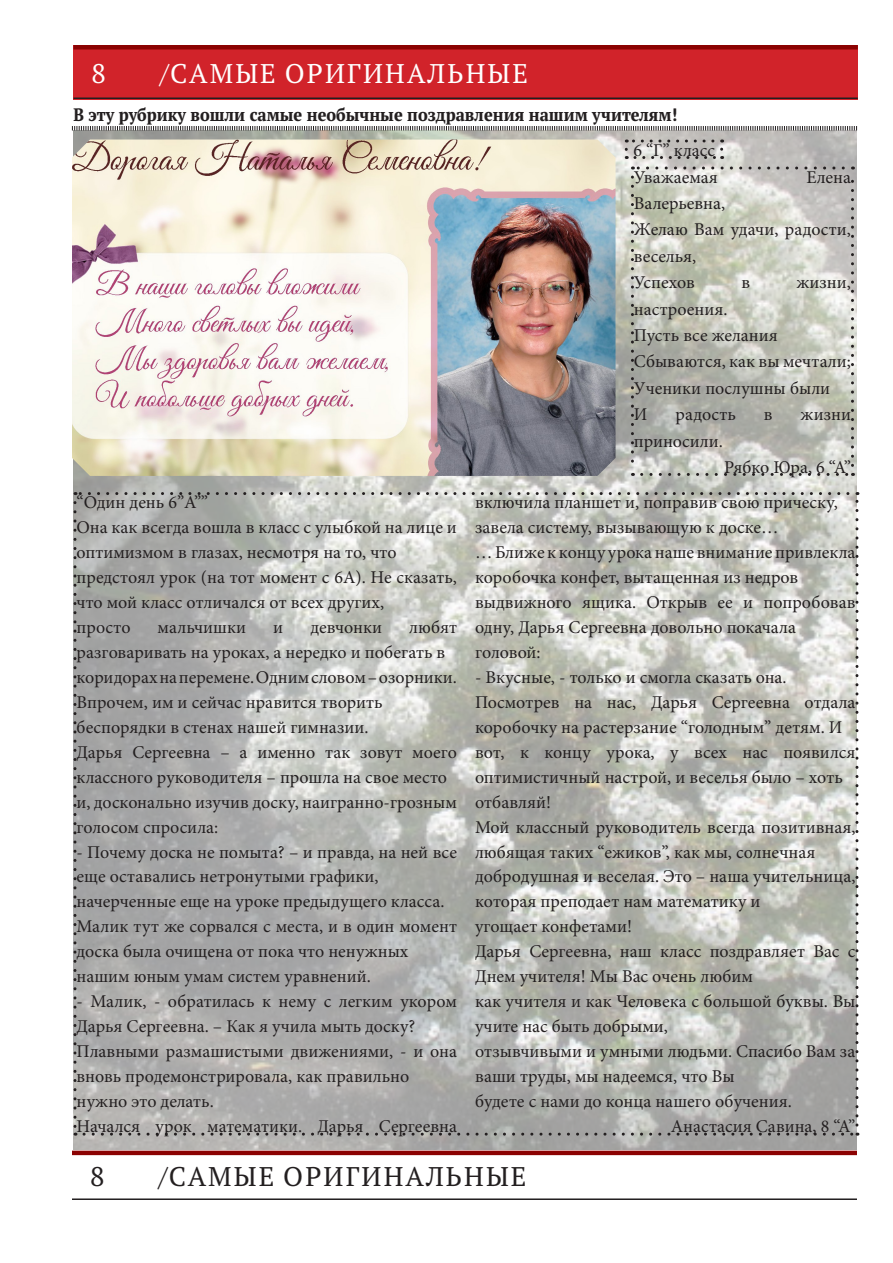
<style>
.page{position:relative;width:893px;height:1263px;background:#fff}
.page>*{position:absolute;margin:0;border:0;box-sizing:border-box;transform-origin:0 0}
.t1{font:27px "PT Serif Pro";letter-spacing:.08em;color:#fff}
.t2{font:27px "PT Serif Pro";letter-spacing:.08em;color:#231f20}
.t3{font:18px/24.9px "Minion Pro";color:#231f20}
.t4{font:700 condensed 18px "PT Serif Pro";color:#231f20}
</style>
<div class="page">
<img style="left:74px;top:131px;width:783px;height:1020px">
<div style="left:74px;top:45px;width:784px;height:54px;background:#d1232a"></div>
<div style="left:74px;top:45px;width:784px;height:5px;background:#8b0202"></div>
<hr style="left:74px;top:98px;width:784px;height:1px;background:#231f20">
<hr style="left:72px;top:1151px;width:785px;height:4px;background:#8b0202">
<hr style="left:72px;top:1198px;width:785px;height:2px;background:#231f20">
<svg style="left:74px;top:503px;width:2px;height:633px"></svg>
<svg style="left:84px;top:1133px;width:774px;height:3px;background:#8b8988"></svg>
<svg style="left:855px;top:492px;width:3px;height:633px"></svg>
<svg style="left:75px;top:492px;width:773px;height:3px;background:#9e9e9b"></svg>
<svg style="left:72px;top:126px;width:785px;height:5px;background:#9a9898"></svg>
<img style="left:72px;top:140px;width:543px;height:336px">
<svg style="left:625px;top:149px;width:3px;height:10px"></svg>
<svg style="left:635px;top:156px;width:88px;height:3px"></svg>
<svg style="left:720px;top:140px;width:3px;height:9px"></svg>
<svg style="left:626px;top:140px;width:87px;height:3px"></svg>
<svg style="left:631px;top:177px;width:3px;height:299px"></svg>
<svg style="left:642px;top:473px;width:211px;height:3px"></svg>
<svg style="left:851px;top:167px;width:3px;height:298px"></svg>
<svg style="left:632px;top:167px;width:211px;height:3px"></svg>
<p class="t1" style="left:92px;top:55px;width:16px">8</p>
<p class="t1" style="left:160px;top:55px;width:370px">/САМЫЕ ОРИГИНАЛЬНЫЕ</p>
<p class="t4" style="left:74px;top:102px;width:605px">В эту рубрику вошли самые необычные поздравления нашим учителям!</p>
<p class="t3" style="left:76px;top:490px;width:133px">“Один день 6”А””</p>
<p class="t3" style="left:76px;top:515px;width:382px">Она как всегда вошла в класс с улыбкой на лице и оптимизмом в глазах, несмотря на то, что</p>
<p class="t3" style="left:76px;top:565px;width:382px">предстоял урок (на тот момент с 6А). Не сказать, что мой класс отличался от всех других,</p>
<p class="t3" style="left:76px;top:615px;width:56px">просто</p>
<p class="t3" style="left:158px;top:615px;width:90px">мальчишки</p>
<p class="t3" style="left:273px;top:615px;width:11px">и</p>
<p class="t3" style="left:310px;top:615px;width:73px">девчонки</p>
<p class="t3" style="left:76px;top:615px;width:382px;text-indent:333px">любят разговаривать на уроках, а нередко и побегать в</p>
<p class="t3" style="left:76px;top:665px;width:382px">коридорах на перемене. Одним словом – озорники.<br>Впрочем, им и сейчас нравится творить</p>
<p class="t3" style="left:76px;top:715px;width:294px">беспорядки в стенах нашей гимназии.</p>
<p class="t3" style="left:76px;top:739px;width:382px">Дарья Сергеевна – а именно так зовут моего классного руководителя – прошла на свое место</p>
<p class="t3" style="left:76px;top:789px;width:382px">и, досконально изучив доску, наигранно-грозным голосом спросила:</p>
<p class="t3" style="left:76px;top:839px;width:382px">- Почему доска не помыта? – и правда, на ней все еще оставались нетронутыми графики,</p>
<p class="t3" style="left:76px;top:889px;width:369px">начерченные еще на уроке предыдущего класса.</p>
<p class="t3" style="left:76px;top:914px;width:382px">Малик тут же сорвался с места, и в один момент доска была очищена от пока что ненужных</p>
<p class="t3" style="left:76px;top:964px;width:296px">нашим юным умам систем уравнений.</p>
<p class="t3" style="left:76px;top:989px;width:382px">- Малик, - обратилась к нему с легким укором<br>Дарья Сергеевна. – Как я учила мыть доску?</p>
<p class="t3" style="left:76px;top:1039px;width:382px">Плавными размашистыми движениями, - и она вновь продемонстрировала, как правильно</p>
<p class="t3" style="left:76px;top:1089px;width:139px">нужно это делать.</p>
<p class="t3" style="left:76px;top:1114px;width:382px">Начался урок математики. Дарья Сергеевна</p>
<p class="t3" style="left:633px;top:137px;width:83px">6 “Г” класс</p>
<p class="t3" style="left:634px;top:164px;width:85px">Уважаемая</p>
<p class="t3" style="left:806px;top:164px;width:46px">Елена</p>
<p class="t3" style="left:634px;top:191px;width:93px">Валерьевна,</p>
<p class="t3" style="left:634px;top:217px;width:219px;line-height:26.4px">Желаю Вам удачи, радости, веселья,</p>
<p class="t3" style="left:634px;top:270px;width:62px">Успехов</p>
<p class="t3" style="left:741px;top:270px;width:10px">в</p>
<p class="t3" style="left:796px;top:270px;width:56px">жизни,</p>
<p class="t3" style="left:634px;top:296px;width:95px">настроения.</p>
<p class="t3" style="left:634px;top:323px;width:145px">Пусть все желания</p>
<p class="t3" style="left:634px;top:349px;width:219px">Сбываются, как вы мечтали;</p>
<p class="t3" style="left:634px;top:376px;width:198px">Ученики послушны были</p>
<p class="t3" style="left:634px;top:402px;width:15px">И</p>
<p class="t3" style="left:675px;top:402px;width:62px">радость</p>
<p class="t3" style="left:764px;top:402px;width:10px">в</p>
<p class="t3" style="left:801px;top:402px;width:52px">жизни</p>
<p class="t3" style="left:634px;top:428px;width:91px">приносили.</p>
<p class="t3" style="left:724px;top:455px;width:128px">Рябко Юра, 6 “А”</p>
<p class="t3" style="left:475px;top:490px;width:364px">включила планшет и, поправив свою прическу,</p>
<p class="t3" style="left:475px;top:515px;width:305px">завела систему, вызывающую к доске…</p>
<p class="t3" style="left:475px;top:540px;width:382px">… Ближе к концу урока наше внимание привлекла коробочка конфет, вытащенная из недров</p>
<p class="t3" style="left:475px;top:590px;width:382px">выдвижного ящика. Открыв ее и попробовав одну, Дарья Сергеевна довольно покачала</p>
<p class="t3" style="left:475px;top:640px;width:67px">головой:</p>
<p class="t3" style="left:475px;top:665px;width:313px">- Вкусные, - только и смогла сказать она.</p>
<p class="t3" style="left:475px;top:690px;width:382px">Посмотрев на нас, Дарья Сергеевна отдала коробочку на растерзание “голодным” детям. И</p>
<p class="t3" style="left:475px;top:739px;width:382px">вот, к концу урока, у всех нас появился оптимистичный настрой, и веселья было – хоть</p>
<p class="t3" style="left:475px;top:789px;width:78px">отбавляй!</p>
<p class="t3" style="left:475px;top:814px;width:382px">Мой классный руководитель всегда позитивная, любящая таких “ежиков”, как мы, солнечная</p>
<p class="t3" style="left:475px;top:864px;width:382px">добродушная и веселая. Это – наша учительница, которая преподает нам математику и</p>
<p class="t3" style="left:475px;top:914px;width:159px">угощает конфетами!</p>
<p class="t3" style="left:475px;top:939px;width:382px">Дарья Сергеевна, наш класс поздравляет Вас с<br>Днем учителя! Мы Вас очень любим</p>
<p class="t3" style="left:475px;top:989px;width:382px">как учителя и как Человека с большой буквы. Вы учите нас быть добрыми,</p>
<p class="t3" style="left:475px;top:1039px;width:382px">отзывчивыми и умными людьми. Спасибо Вам за ваши труды, мы надеемся, что Вы</p>
<p class="t3" style="left:475px;top:1089px;width:318px">будете с нами до конца нашего обучения.</p>
<p class="t3" style="left:671px;top:1114px;width:186px">Анастасия Савина, 8 “А”</p>
<p class="t2" style="left:90px;top:1158px;width:16px">8</p>
<p class="t2" style="left:158px;top:1158px;width:370px">/САМЫЕ ОРИГИНАЛЬНЫЕ</p>
</div>
